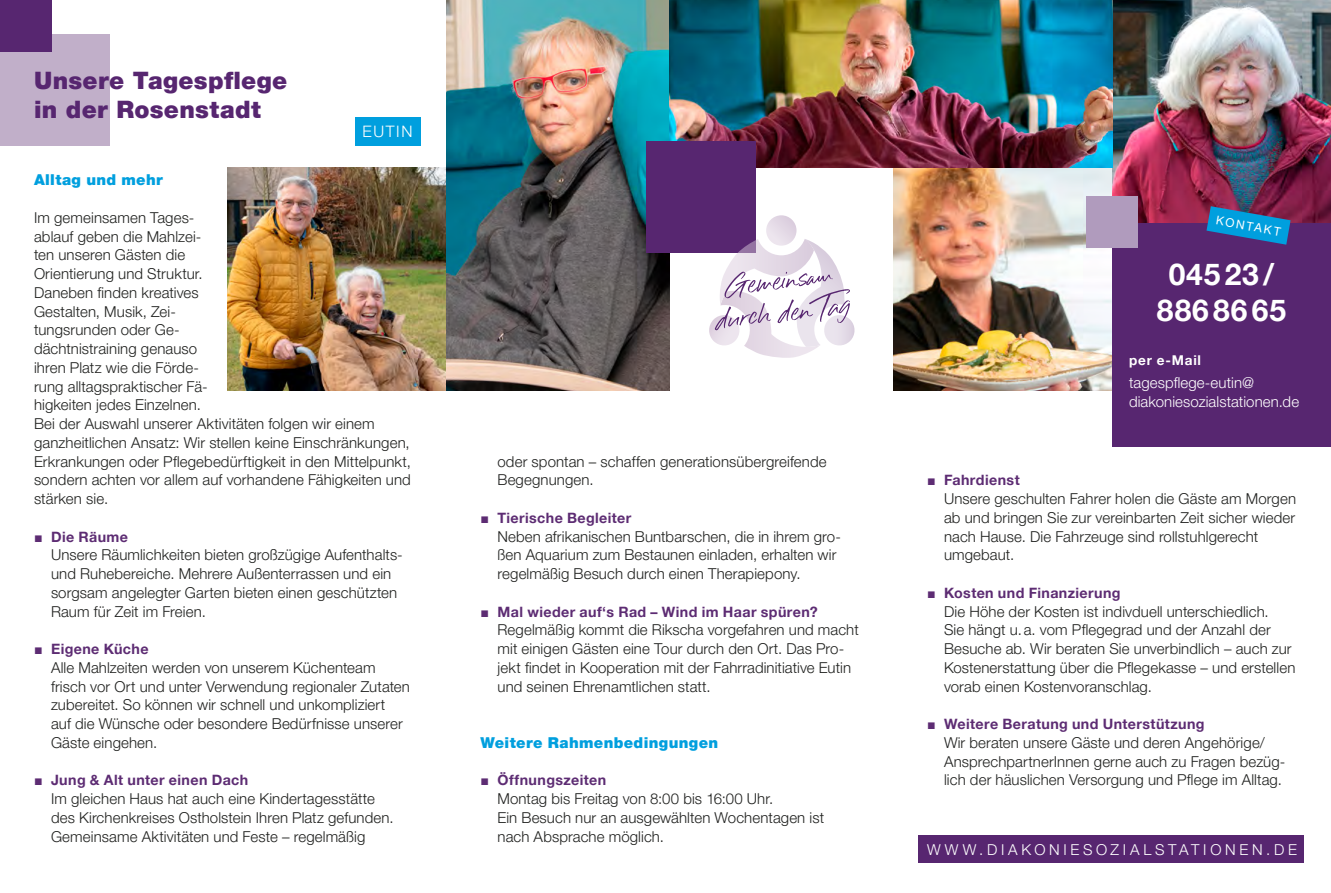
<style>
.page{position:relative;width:1331px;height:893px;background:#fff}
.page>*{position:absolute;margin:0;border:0;box-sizing:border-box;transform-origin:0 0}
.t1{font:700 30px/36px "Helvetica Neue LT Pro";letter-spacing:.03em;color:#fff;text-align:center}
.t2{font:900 24px/28.8px "Helvetica Neue LT Pro";letter-spacing:.015em;color:#572670}
.t3{font:300 15.75px "Helvetica Neue LT Pro";letter-spacing:.1em;color:#fff}
.fließneu{font:300 15px/18.8px "Helvetica Neue LT Pro";letter-spacing:.01em;color:#1f201e}
.t4{font:300 15px/18.8px "Helvetica Neue LT Pro";letter-spacing:.01em;color:#fff}
.t5{font:900 15px "Helvetica Neue LT Pro";letter-spacing:.025em;color:#009fde}
.t6{font:300 15px "Helvetica Neue LT Pro";letter-spacing:.25em;color:#fff}
.t7{font:700 14.25px "Helvetica Neue LT Pro";letter-spacing:.03em;color:#5d2c73}
.t8{font:700 13.5px "Helvetica Neue LT Pro";letter-spacing:.06em;color:#fff}
.t9{font:12px "Helvetica Neue LT Pro";color:#fff}
.s1{font-family:"Arial";font-weight:400}
</style>
<div class="page">
<img style="left:227px;top:167px;width:219px;height:224px">
<img style="left:893px;top:167px;width:219px;height:224px">
<img style="left:1112px;top:0;width:219px;height:223px">
<img style="left:446px;top:0;width:224px;height:391px">
<img style="left:670px;top:0;width:442px;height:167px">
<div style="left:0;top:34px;width:109px;height:112px;background:#c1afc9"></div>
<div style="left:918px;top:835px;width:386px;height:28px;background:#572670"></div>
<div style="left:0;top:0;width:51px;height:51px;background:#572670"></div>
<div style="left:646px;top:141px;width:110px;height:112px;background:#572670"></div>
<div style="left:356px;top:117px;width:65px;height:28px;background:#009fde"></div>
<div style="left:766px;top:215px;width:30px;height:31px;background:#e3d9e6;border-radius:15px"></div>
<svg style="left:709px;top:239px;width:146px;height:119px"></svg>
<div style="left:1112px;top:223px;width:219px;height:223px;background:#572670"></div>
<svg style="left:1206px;top:206px;width:84px;height:39px"></svg>
<div style="left:1086px;top:197px;width:51px;height:51px;background:#b09bbd"></div>
<p class="t2" style="left:34px;top:66px;width:255px">Unsere Tagespflege in der Rosenstadt</p>
<p class="t3" style="left:363px;top:122px;width:51px">EUTIN</p>
<p class="t5" style="left:34px;top:171px;width:130px">Alltag und mehr</p>
<p class="fließneu" style="left:34px;top:208px;width:175px">Im gemeinsamen Tages&shy;ablauf geben die Mahlzei&shy;ten unseren Gästen die<br>Orientierung und Struktur.<br>Daneben finden kreatives<br>Gestalten, Musik, Zei&shy;tungsrunden oder Ge&shy;dächtnistraining genauso ihren Platz wie die Förde&shy;rung alltagspraktischer Fä&shy;higkeiten jedes Einzelnen.</p>
<p class="fließneu" style="left:34px;top:414px;width:378px">Bei der Auswahl unserer Aktivitäten folgen wir einem ganzheitlichen Ansatz: Wir stellen keine Einschränkungen, Erkrankungen oder Pflegebedürftigkeit in den Mittelpunkt, sondern achten vor allem auf vorhandene Fähigkeiten und stärken sie.</p>
<p class="t7" style="left:34px;top:528px;width:96px"><span class="s1">■</span> Die Räume</p>
<p class="fließneu" style="left:51px;top:545px;width:353px">Unsere Räumlichkeiten bieten großzügige Aufenthalts&shy;und Ruhebereiche. Mehrere Außenterrassen und ein sorgsam angelegter Garten bieten einen geschützten Raum für Zeit im Freien.</p>
<p class="t7" style="left:34px;top:640px;width:116px"><span class="s1">■</span> Eigene Küche</p>
<p class="fließneu" style="left:51px;top:658px;width:360px">Alle Mahlzeiten werden von unserem Küchenteam frisch vor Ort und unter Verwendung regionaler Zutaten zubereitet. So können wir schnell und unkompliziert<br>auf die Wünsche oder besondere Bedürfnisse unserer Gäste eingehen.</p>
<p class="t7" style="left:34px;top:771px;width:216px"><span class="s1">■</span> Jung &amp; Alt unter einen Dach</p>
<p class="fließneu" style="left:51px;top:789px;width:344px">Im gleichen Haus hat auch eine Kindertagesstätte des Kirchenkreises Ostholstein Ihren Platz gefunden.<br>Gemeinsame Aktivitäten und Feste – regelmäßig</p>
<p class="fließneu" style="left:497px;top:451px;width:331px">oder spontan – schaffen generationsübergreifende<br>Begegnungen.</p>
<p class="t7" style="left:480px;top:509px;width:152px"><span class="s1">■</span> Tierische Begleiter</p>
<p class="fließneu" style="left:497px;top:526px;width:345px">Neben afrikanischen Buntbarschen, die in ihrem gro&shy;ßen Aquarium zum Bestaunen einladen, erhalten wir regelmäßig Besuch durch einen Therapiepony.</p>
<p class="t7" style="left:480px;top:603px;width:339px"><span class="s1">■</span> Mal wieder auf‘s Rad – Wind im Haar spüren?</p>
<p class="fließneu" style="left:497px;top:620px;width:363px">Regelmäßig kommt die Rikscha vorgefahren und macht mit einigen Gästen eine Tour durch den Ort. Das Pro&shy;jekt findet in Kooperation mit der Fahrradinitiative Eutin und seinen Ehrenamtlichen statt.</p>
<p class="t5" style="left:480px;top:733px;width:239px">Weitere Rahmenbedingungen</p>
<p class="t7" style="left:480px;top:771px;width:127px"><span class="s1">■</span> Öffnungszeiten</p>
<p class="fließneu" style="left:497px;top:789px;width:328px">Montag bis Freitag von 8:00 bis 16:00 Uhr.<br>Ein Besuch nur an ausgewählten Wochentagen ist nach Absprache möglich.</p>
<p class="t9" style="left:1217px;top:213px;width:67px;rotate:10deg">KONTAKT</p>
<p class="t1" style="left:1157px;top:255px;width:131px">045 23 /<br>886 86 65</p>
<p class="t8" style="left:1129px;top:352px;width:74px">per e-Mail</p>
<p class="t4" style="left:1129px;top:373px;width:172px">tagespflege-eutin@ diakoniesozialstationen.de</p>
<p class="t7" style="left:927px;top:471px;width:94px"><span class="s1">■</span> Fahrdienst</p>
<p class="fließneu" style="left:944px;top:489px;width:354px">Unsere geschulten Fahrer holen die Gäste am Morgen ab und bringen Sie zur vereinbarten Zeit sicher wieder nach Hause. Die Fahrzeuge sind rollstuhlgerecht umgebaut.</p>
<p class="t7" style="left:927px;top:584px;width:195px"><span class="s1">■</span> Kosten und Finanzierung</p>
<p class="fließneu" style="left:944px;top:601px;width:353px">Die Höhe der Kosten ist indivduell unterschiedlich.<br>Sie hängt u.a. vom Pflegegrad und der Anzahl der Besuche ab. Wir beraten Sie unverbindlich – auch zur Kostenerstattung über die Pflegekasse – und erstellen vorab einen Kostenvoranschlag.</p>
<p class="t7" style="left:927px;top:715px;width:279px"><span class="s1">■</span> Weitere Beratung und Unterstützung</p>
<p class="fließneu" style="left:944px;top:733px;width:343px">Wir beraten unsere Gäste und deren Angehörige/<br>AnsprechpartnerInnen gerne auch zu Fragen bezüg&shy;lich der häuslichen Versorgung und Pflege im Alltag.</p>
<p class="t6" style="left:927px;top:840px;width:371px">WWW.DIAKONIESOZIALSTATIONEN.DE</p>
</div>
